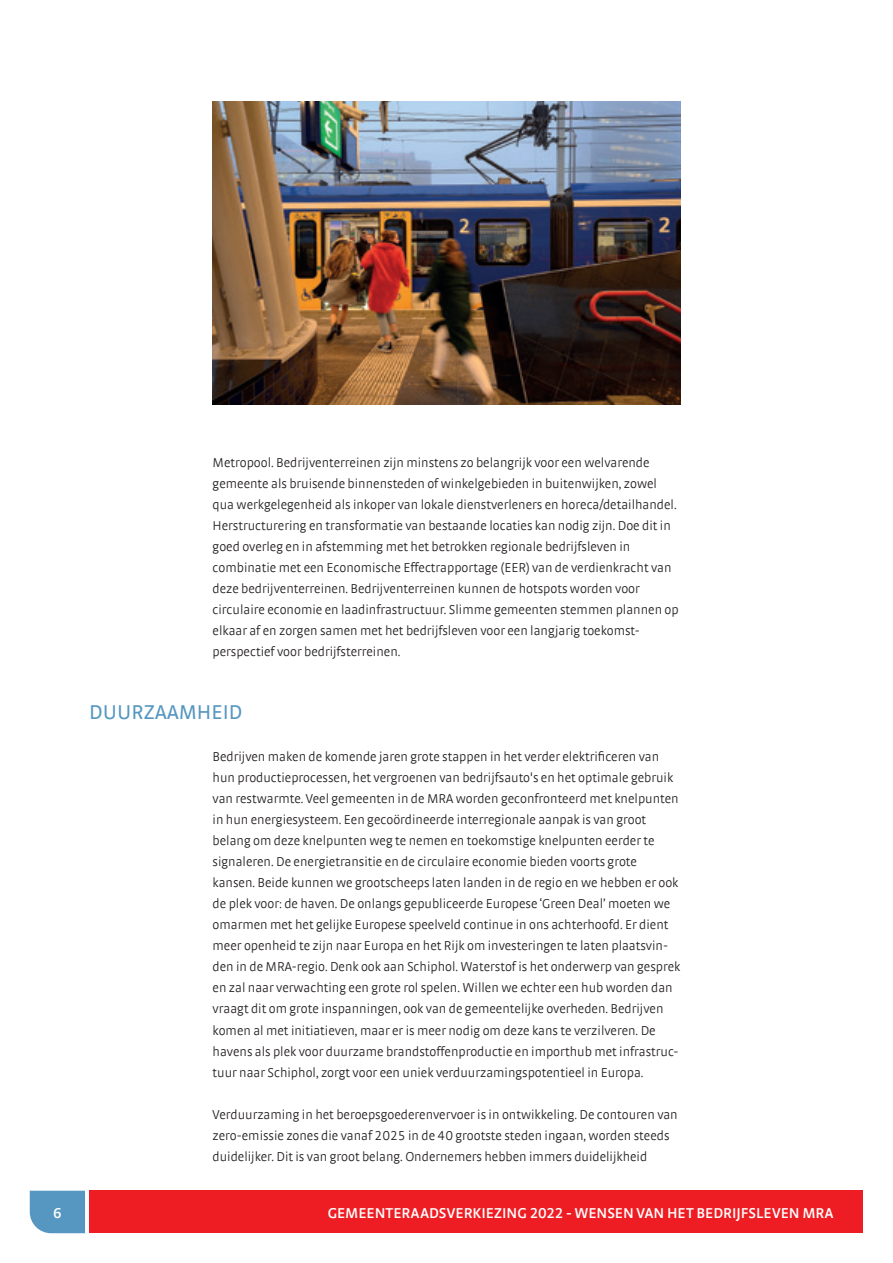
<style>
.page{position:relative;width:893px;height:1263px;background:#fff}
.page>*{position:absolute;margin:0;border:0;box-sizing:border-box;transform-origin:0 0}
.t1{font:21px "Strada Offc";color:#5597c1}
.t2{font:600 15px "Strada Offc";letter-spacing:-.005em;color:#fff}
.t3{font:300 13.5px/21px "Strada Offc";color:#231f20}
</style>
<div class="page">
<img style="left:212px;top:101px;width:468px;height:303px">
<div style="left:30px;top:1191px;width:55px;height:42px;background:#5597c1"></div>
<div style="left:89px;top:1191px;width:774px;height:42px;background:#ee1d23"></div>
<p class="t3" style="left:213px;top:452px;width:468px">Metropool. Bedrijventerreinen zijn minstens zo belangrijk voor een welvarende gemeente als bruisende binnensteden of winkelgebieden in buitenwijken, zowel qua werkgelegenheid als inkoper van lokale dienstverleners en horeca/detailhandel.<br>Herstructurering en transformatie van bestaande locaties kan nodig zijn. Doe dit in goed overleg en in afstemming met het betrokken regionale bedrijfsleven in combinatie met een Economische Effectrapportage (EER) van de verdienkracht van deze bedrijventerreinen. Bedrijventerreinen kunnen de hotspots worden voor circulaire economie en laadinfrastructuur. Slimme gemeenten stemmen plannen op elkaar af en zorgen samen met het bedrijfsleven voor een langjarig toekomst&shy;perspectief voor bedrijfsterreinen.</p>
<h1 class="t1" style="left:89px;top:700px;width:155px">DUURZAAMHEID</h1>
<p class="t3" style="left:213px;top:746px;width:469px">Bedrijven maken de komende jaren grote stappen in het verder elektrificeren van hun productieprocessen, het vergroenen van bedrijfsauto's en het optimale gebruik van restwarmte. Veel gemeenten in de MRA worden geconfronteerd met knelpunten in hun energiesysteem. Een gecoördineerde interregionale aanpak is van groot belang om deze knelpunten weg te nemen en toekomstige knelpunten eerder te signaleren. De energietransitie en de circulaire economie bieden voorts grote kansen. Beide kunnen we grootscheeps laten landen in de regio en we hebben er ook de plek voor: de haven. De onlangs gepubliceerde Europese ‘Green Deal’ moeten we omarmen met het gelijke Europese speelveld continue in ons achterhoofd. Er dient meer openheid te zijn naar Europa en het Rijk om investeringen te laten plaatsvin&shy;den in de MRA-regio. Denk ook aan Schiphol. Waterstof is het onderwerp van gesprek en zal naar verwachting een grote rol spelen. Willen we echter een hub worden dan vraagt dit om grote inspanningen, ook van de gemeentelijke overheden. Bedrijven komen al met initiatieven, maar er is meer nodig om deze kans te verzilveren. De havens als plek voor duurzame brandstoffenproductie en importhub met infrastruc&shy;tuur naar Schiphol, zorgt voor een uniek verduurzamingspotentieel in Europa.</p>
<p class="t3" style="left:213px;top:1104px;width:467px">Verduurzaming in het beroepsgoederenvervoer is in ontwikkeling. De contouren van zero-emissie zones die vanaf 2025 in de 40 grootste steden ingaan, worden steeds duidelijker. Dit is van groot belang. Ondernemers hebben immers duidelijkheid</p>
<p class="t2" style="left:53px;top:1204px;width:10px">6</p>
<p class="t2" style="left:328px;top:1204px;width:507px">GEMEENTERAADSVERKIEZING 2022 - WENSEN VAN HET BEDRIJFSLEVEN MRA</p>
</div>
